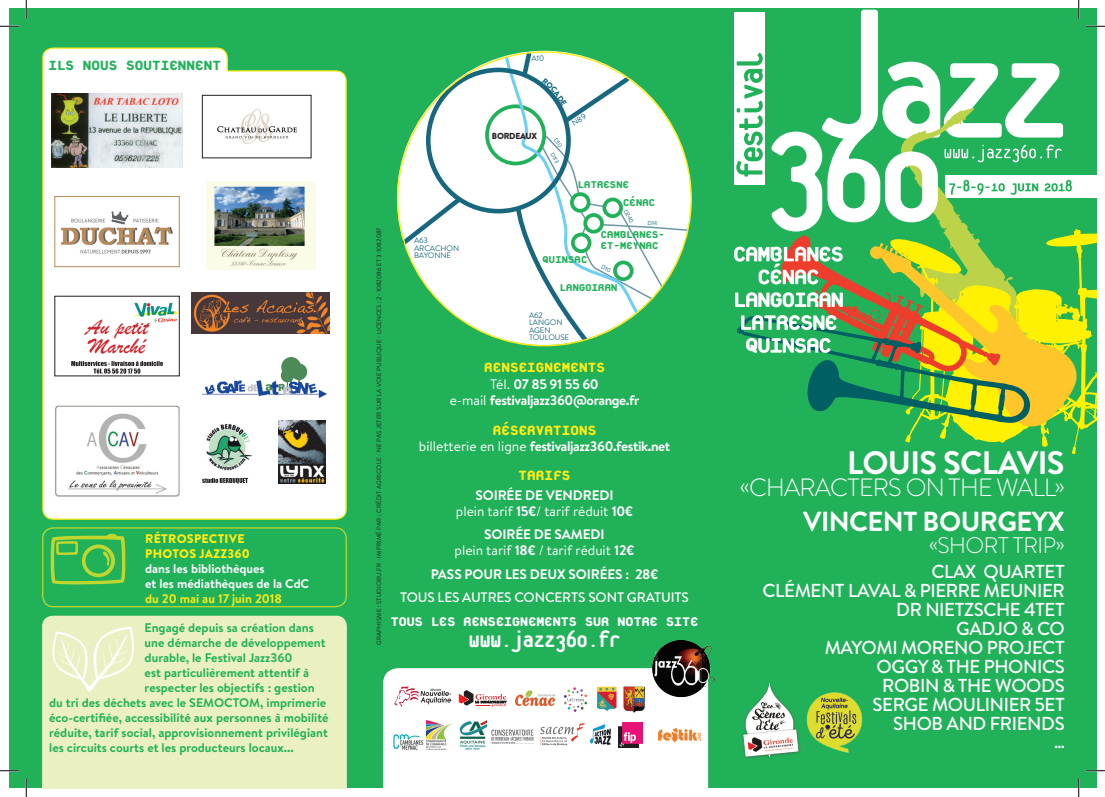
<style>
.page{position:relative;width:1105px;height:797px;background:#fff}
.page>*{position:absolute;margin:0;border:0;box-sizing:border-box;transform-origin:0 0}
.t1{font:700 32.5px "Brandon Text";letter-spacing:-.02em;color:#fff}
.t2{font:700 27.5px "Brandon Text";letter-spacing:-.02em;color:#fff}
.t3{font:300 25px "Brandon Text";letter-spacing:-.03em;color:#fff}
.t4{font:800 25px "Platelet OT";letter-spacing:-.03em;color:#fff}
.t5{font:22.75px/19.8px "Brush Script";color:#d1232a}
.t6{font:300 22.5px "Brandon Text";letter-spacing:-.02em;color:#fff}
.t7{font:800 20px "Platelet OT";letter-spacing:-.03em;color:#ffeb16}
.t8{font:800 20px "Platelet OT";letter-spacing:-.03em;color:#21b259}
.t9{font:500 18.75px/19px "Brandon Text";letter-spacing:-.02em;color:#fff;text-align:right}
.t10{font:800 18.75px "Platelet OT";letter-spacing:-.03em;color:#fff}
.t11{font:500 16.12px "Brandon Text";color:#fff}
.t12{font:800 14.88px "Platelet OT";letter-spacing:-.03em;color:#21b259}
.t13{font:700 13.75px/16.2px "Brandon Text";letter-spacing:-.03em;color:#fff;text-align:center}
.t14{font:700 13.75px/16.2px "Brandon Text";letter-spacing:-.01em;color:#fff;text-align:center}
.t15{font:13.75px/16.2px "Brandon Text";color:#fff;text-align:center}
.t16{font:500 13.75px "Brandon Text";letter-spacing:-.01em;color:#fff}
.t17{font:700 12.5px "Brandon Text";color:#21b259}
.t18{font:700 12.5px/15px "Brandon Text";color:#fff}
.t19{font:900 12.5px/15px "Brandon Text";letter-spacing:.02em;color:#ffeb16}
.t20{font:700 12.5px "Brandon Text";color:#ffeb16}
.t21{font:900 8.75px "Brandon Text";letter-spacing:-.03em;color:#231f20}
.t22{font:8px/7.4px "Brandon Text";letter-spacing:-.01em;color:#17687e}
.t23{font:6.25px "Brandon Text";letter-spacing:.02em;color:#231f20}
.t24{font:5.88px "Brandon Text";color:#17687e}
.s1{font-weight:400}
.s2{font-weight:700}
</style>
<div class="page">
<div style="left:9px;top:9px;width:1087px;height:779px;background:#21b259"></div>
<div style="left:383px;top:668px;width:325px;height:120px;background:#fff"></div>
<div style="left:397px;top:51px;width:294px;height:294px;background:#fff;border-radius:50%"></div>
<svg style="left:397px;top:193px;width:69px;height:56px"></svg>
<svg style="left:487px;top:106px;width:57px;height:57px"></svg>
<div style="left:485px;top:104px;width:61px;height:61px;border:4px solid #21b259;border-radius:50%"></div>
<svg style="left:504px;top:54px;width:137px;height:160px"></svg>
<div style="left:426px;top:68px;width:145px;height:145px;border:5px solid #17687e;border-radius:50%"></div>
<img style="left:389px;top:730px;width:38px;height:24px">
<div style="left:456px;top:686px;width:53px;height:23px;background:#fff"></div>
<svg style="left:459px;top:690px;width:47px;height:16px"></svg>
<img style="left:618px;top:722px;width:25px;height:25px">
<img style="left:588px;top:721px;width:26px;height:26px">
<img style="left:512px;top:688px;width:47px;height:20px">
<img style="left:597px;top:686px;width:20px;height:25px">
<img style="left:427px;top:720px;width:26px;height:29px">
<img style="left:656px;top:725px;width:47px;height:19px">
<img style="left:560px;top:683px;width:31px;height:32px">
<img style="left:643px;top:640px;width:72px;height:82px">
<img style="left:540px;top:722px;width:45px;height:24px">
<svg style="left:394px;top:686px;width:57px;height:21px"></svg>
<div style="left:42px;top:615px;width:305px;height:173px;background:#eaf0c1"></div>
<svg style="left:48px;top:626px;width:91px;height:66px;background:#edf2ca"></svg>
<svg style="left:42px;top:47px;width:305px;height:473px;background:#f2f8ef"></svg>
<div style="left:42px;top:527px;width:305px;height:80px;border:1px solid #c1d72f;border-radius:11px"></div>
<img style="left:51px;top:94px;width:132px;height:73px">
<img style="left:191px;top:293px;width:139px;height:41px">
<img style="left:204px;top:97px;width:105px;height:59px">
<div style="left:202px;top:95px;width:109px;height:63px;border:1px solid #231f20"></div>
<img style="left:55px;top:405px;width:125px;height:91px">
<img style="left:201px;top:420px;width:54px;height:52px">
<svg style="left:202px;top:478px;width:46px;height:5px"></svg>
<img style="left:202px;top:357px;width:124px;height:40px">
<img style="left:279px;top:420px;width:46px;height:63px">
<img style="left:206px;top:182px;width:109px;height:87px">
<svg style="left:519px;top:51px;width:16px;height:29px"></svg>
<img style="left:806px;top:692px;width:57px;height:61px">
<img style="left:623px;top:686px;width:21px;height:26px">
<img style="left:489px;top:726px;width:48px;height:20px">
<img style="left:460px;top:720px;width:26px;height:29px">
<img style="left:742px;top:681px;width:58px;height:78px">
<img style="left:57px;top:198px;width:121px;height:67px">
<div style="left:55px;top:196px;width:125px;height:71px;border:1px solid #b68c5d"></div>
<img style="left:131px;top:298px;width:46px;height:30px">
<svg style="left:71px;top:361px;width:92px;height:12px"></svg>
<svg style="left:50px;top:533px;width:76px;height:52px"></svg>
<div style="left:945px;top:175px;width:151px;height:23px;background:#fff"></div>
<svg style="left:905px;top:229px;width:191px;height:225px"></svg>
<svg style="left:905px;top:243px;width:173px;height:184px"></svg>
<svg style="left:734px;top:10px;width:338px;height:413px"></svg>
<svg style="left:0;top:25px;width:19px;height:2px"></svg>
<svg style="left:1086px;top:25px;width:19px;height:2px"></svg>
<svg style="left:0;top:770px;width:19px;height:1px"></svg>
<svg style="left:1086px;top:770px;width:19px;height:1px"></svg>
<svg style="left:25px;top:0;width:2px;height:19px"></svg>
<svg style="left:25px;top:778px;width:2px;height:19px"></svg>
<svg style="left:1078px;top:0;width:1px;height:19px"></svg>
<svg style="left:1078px;top:778px;width:1px;height:19px"></svg>
<svg style="left:513px;top:135px;width:177px;height:211px"></svg>
<svg style="left:542px;top:73px;width:91px;height:53px"></svg>
<h3 class="t8" style="left:48px;top:55px;width:175px">ILS NOUS SOUTIENNENT</h3>
<h3 class="t5" style="left:86px;top:317px;width:64px">Au petit<br>Marché</h3>
<p class="t19" style="left:145px;top:530px;width:106px">RÉTROSPECTIVE<br>PHOTOS JAZZ360</p>
<p class="t18" style="left:145px;top:560px;width:166px">dans les bibliothèques<br>et les médiathèques de la CdC</p>
<p class="t20" style="left:145px;top:589px;width:139px">du 20 mai au 17 juin 2018</p>
<p class="t17" style="left:145px;top:618px;width:171px">Engagé depuis sa création dans</p>
<p class="t17" style="left:145px;top:633px;width:183px">une démarche de développement</p>
<p class="t17" style="left:145px;top:648px;width:149px">durable, le Festival Jazz360</p>
<p class="t17" style="left:145px;top:663px;width:166px">est particulièrement attentif à</p>
<p class="t17" style="left:145px;top:678px;width:171px">respecter les objectifs : gestion</p>
<p class="t17" style="left:49px;top:693px;width:279px">du tri des déchets avec le SEMOCTOM, imprimerie</p>
<p class="t17" style="left:49px;top:708px;width:281px">éco-certifiée, accessibilité aux personnes à mobilité</p>
<p class="t17" style="left:49px;top:723px;width:280px">réduite, tarif social, approvisionnement privilégiant</p>
<p class="t17" style="left:49px;top:738px;width:246px">les circuits courts et les producteurs locaux...</p>
<p class="t22" style="left:531px;top:54px;width:14px">A10</p>
<p class="t23" style="left:375px;top:645px;width:419px;rotate:-90deg">GRAPHISME : STUDIOBU.FR - IMPRIMÉ PAR : CRÉDIT AGRICOLE - NE PAS JETER SUR LA VOIE PUBLIQUE - LICENCES : 2- 1082086 ET 3-1082087</p>
<p class="t22" style="left:414px;top:236px;width:47px">A63<br>ARCACHON<br>BAYONNE</p>
<p class="t21" style="left:492px;top:130px;width:47px">BORDEAUX</p>
<p class="t24" style="left:555px;top:151px;width:13px;rotate:61deg">D113</p>
<p class="t12" style="left:577px;top:177px;width:53px">LATRESNE</p>
<p class="t12" style="left:623px;top:195px;width:34px">CÉNAC</p>
<p class="t24" style="left:629px;top:208px;width:16px;rotate:61deg">D240</p>
<p class="t12" style="left:600px;top:227px;width:66px">CAMBLANES-</p>
<p class="t12" style="left:600px;top:238px;width:60px">ET-MEYNAC</p>
<p class="t12" style="left:542px;top:252px;width:47px">QUINSAC</p>
<p class="t12" style="left:559px;top:280px;width:60px">LANGOIRAN</p>
<p class="t22" style="left:529px;top:311px;width:42px">A62<br>LANGON<br>AGEN<br>TOULOUSE</p>
<h3 class="t7" style="left:484px;top:358px;width:123px">RENSEIGNEMENTS</h3>
<p class="t13" style="left:450px;top:375px;width:191px"><span class="s1">Tél.</span> 07 85 91 55 60<br><span class="s1">e-mail</span> festivaljazz360@orange.fr</p>
<h3 class="t7" style="left:492px;top:420px;width:106px">RÉSERVATIONS</h3>
<p class="t13" style="left:419px;top:438px;width:253px"><span class="s1">billetterie en ligne</span> festivaljazz360.festik.net</p>
<h3 class="t7" style="left:518px;top:465px;width:54px">TARIFS</h3>
<p class="t14" style="left:456px;top:486px;width:179px">SOIRÉE DE VENDREDI<br><span class="s1">plein tarif</span> 15€<span class="s1">/ tarif réduit</span> 10€</p>
<p class="t15" style="left:455px;top:526px;width:181px"><span class="s2">SOIRÉE DE SAMEDI<br></span>plein tarif <span class="s2">18€</span> / tarif réduit <span class="s2">12€</span></p>
<p class="t14" style="left:431px;top:565px;width:229px">PASS POUR LES DEUX SOIRÉES : 28€</p>
<p class="t16" style="left:400px;top:588px;width:290px">TOUS LES AUTRES CONCERTS SONT GRATUITS</p>
<h3 class="t10" style="left:390px;top:612px;width:310px">TOUS LES RENSEIGNEMENTS SUR NOTRE SITE</h3>
<h3 class="t4" style="left:469px;top:629px;width:153px">www.jazz360.fr</h3>
<h1 class="t1" style="left:847px;top:439px;width:219px">LOUIS SCLAVIS</h1>
<h3 class="t3" style="left:739px;top:470px;width:327px">«CHARACTERS ON THE WALL»</h3>
<h2 class="t2" style="left:803px;top:502px;width:263px">VINCENT BOURGEYX</h2>
<h3 class="t6" style="left:929px;top:530px;width:138px">«SHORT TRIP»</h3>
<h3 class="t9" style="left:762px;top:561px;width:304px">CLAX QUARTET<br>CLÉMENT LAVAL &amp; PIERRE MEUNIER<br>DR NIETZSCHE 4TET<br>GADJO &amp; CO<br>MAYOMI MORENO PROJECT<br>OGGY &amp; THE PHONICS<br>ROBIN &amp; THE WOODS<br>SERGE MOULINIER 5ET<br>SHOB AND FRIENDS</h3>
<p class="t11" style="left:1054px;top:731px;width:12px">...</p>
</div>
